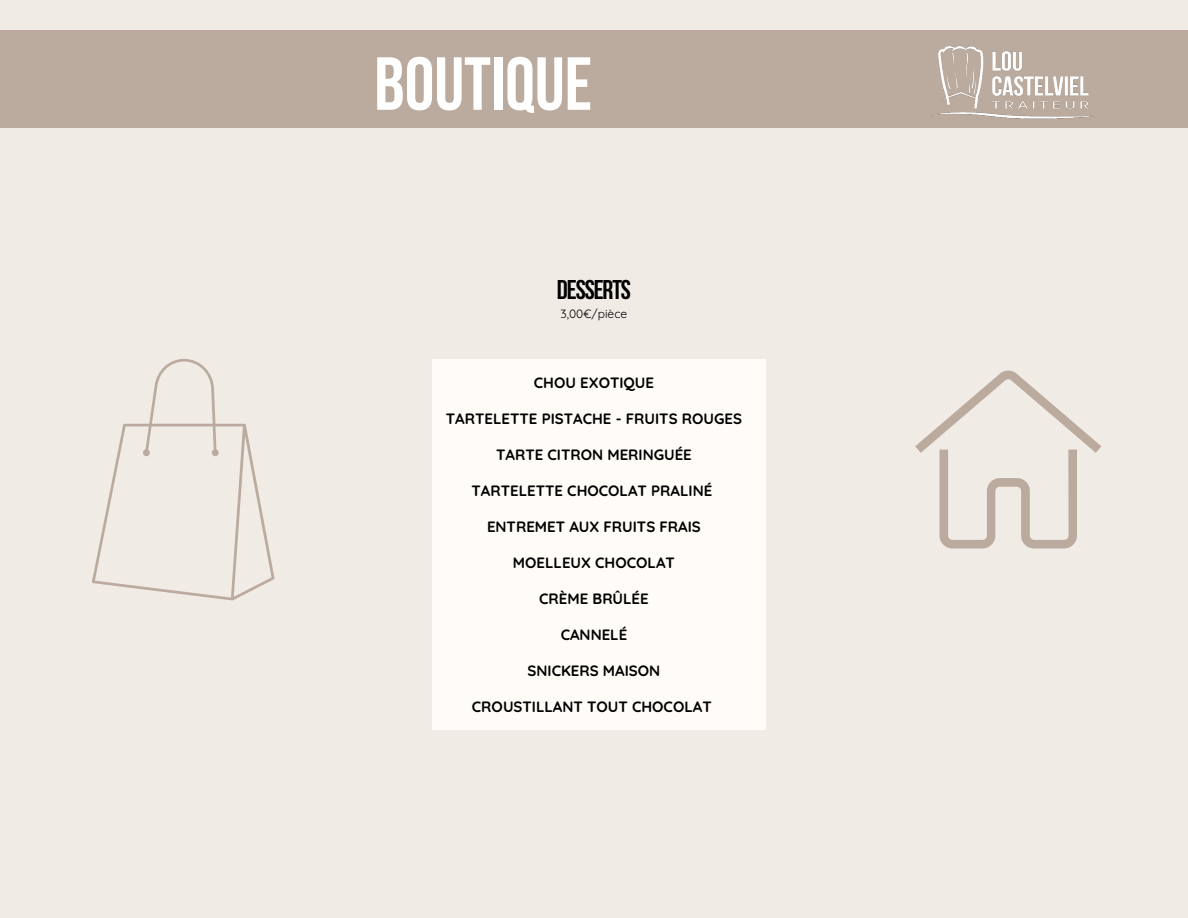
<style>
.page{position:relative;width:1188px;height:918px;background:#f1ebe6}
.page>*{position:absolute;margin:0;border:0;box-sizing:border-box;transform-origin:0 0}
.t1{font:700 75px "Bebas Neue";color:#fff}
.t2{font:700 27px "Bebas Neue";letter-spacing:-.04em;color:#000}
.t3{font:700 15px "Quicksand";color:#000}
.t4{font:12px "Quicksand";color:#000}
</style>
<div class="page">
<div style="left:432px;top:359px;width:334px;height:370px;background:#fffcf7"></div>
<div style="left:0;top:30px;width:1188px;height:98px;background:#bbab9e"></div>
<img style="left:931px;top:45px;width:163px;height:74px">
<svg style="left:92px;top:359px;width:182px;height:241px"></svg>
<svg style="left:915px;top:370px;width:186px;height:178px"></svg>
<h3 class="t1" style="left:374px;top:54px;width:220px">BOUTIQUE</h3>
<h1 class="t2" style="left:557px;top:278px;width:76px">DESSERTS</h1>
<p class="t4" style="left:561px;top:306px;width:68px">3,00€/pièce</p>
<h2 class="t3" style="left:534px;top:373px;width:122px">CHOU EXOTIQUE</h2>
<p class="t3" style="left:446px;top:409px;width:298px">TARTELETTE PISTACHE - FRUITS ROUGES</p>
<h3 class="t3" style="left:496px;top:445px;width:197px">TARTE CITRON MERINGUÉE</h3>
<h3 class="t3" style="left:471px;top:481px;width:242px">TARTELETTE CHOCOLAT PRALINÉ</h3>
<h3 class="t3" style="left:487px;top:517px;width:215px">ENTREMET AUX FRUITS FRAIS</h3>
<h3 class="t3" style="left:513px;top:553px;width:164px">MOELLEUX CHOCOLAT</h3>
<h3 class="t3" style="left:539px;top:589px;width:111px">CRÈME BRÛLÉE</h3>
<h3 class="t3" style="left:561px;top:625px;width:68px">CANNELÉ</h3>
<h3 class="t3" style="left:528px;top:661px;width:134px">SNICKERS MAISON</h3>
<h3 class="t3" style="left:472px;top:697px;width:241px">CROUSTILLANT TOUT CHOCOLAT</h3>
</div>
